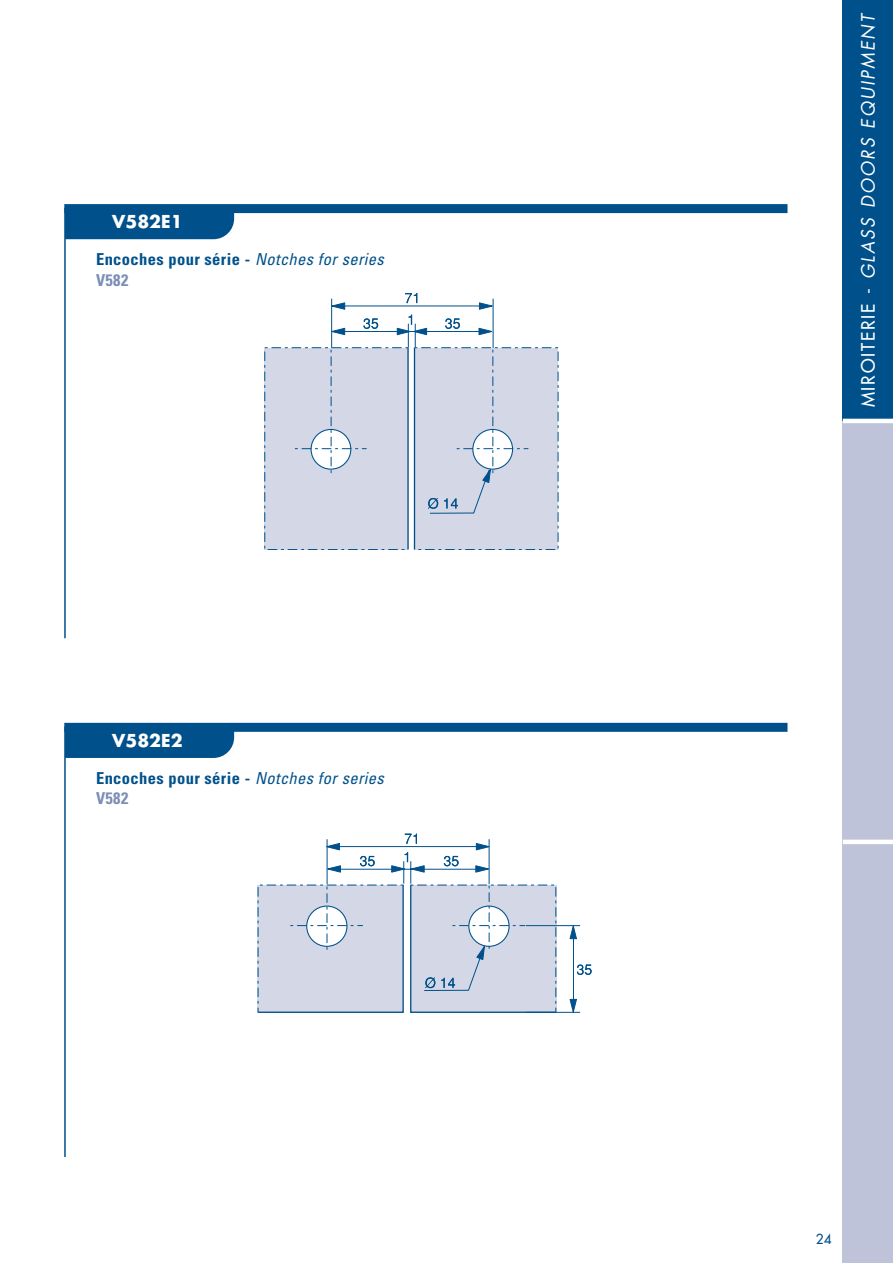
<style>
.page{position:relative;width:893px;height:1263px;background:#fff}
.page>*{position:absolute;margin:0;border:0;box-sizing:border-box;transform-origin:0 0}
.t1{font:italic 18px "Futura";color:#fff}
.t2{font:700 17.4px "Futura";color:#fff}
.t3{font:700 condensed 16.5px/20.5px "Univers";letter-spacing:.02em;color:#00518b}
.t4{font:13.5px "Futura";color:#00518b}
.s1{font-weight:400;font-style:italic}
.s2{color:#7c8db6}
.s3{font-style:normal}
</style>
<div class="page">
<div style="left:842px;top:0;width:50px;height:421px;background:#00518b"></div>
<div style="left:842px;top:421px;width:50px;height:421px;background:#bec3da"></div>
<div style="left:842px;top:842px;width:50px;height:421px;background:#bec3da"></div>
<hr style="left:842px;top:840px;width:50px;height:4px;background:#fff">
<hr style="left:842px;top:419px;width:50px;height:4px;background:#fff">
<hr style="left:64px;top:208px;width:2px;height:430px;background:#00518b">
<div style="left:64px;top:204px;width:723px;height:9px;background:#00518b"></div>
<div style="left:66px;top:213px;width:168px;height:26px;background:#00518b"></div>
<div style="left:414px;top:348px;width:144px;height:202px;background:#d4d7e6"></div>
<div style="left:264px;top:348px;width:143px;height:202px;background:#d4d7e6"></div>
<svg style="left:332px;top:303px;width:13px;height:6px"></svg>
<svg style="left:479px;top:303px;width:13px;height:6px"></svg>
<svg style="left:332px;top:328px;width:13px;height:7px"></svg>
<hr style="left:492px;top:299px;width:1px;height:49px;background:#00518b">
<hr style="left:331px;top:299px;width:1px;height:49px;background:#00518b">
<svg style="left:405px;top:293px;width:12px;height:10px"></svg>
<svg style="left:363px;top:318px;width:15px;height:11px"></svg>
<hr style="left:331px;top:306px;width:157px;height:1px;background:#00518b">
<svg style="left:295px;top:350px;width:71px;height:124px"></svg>
<div style="left:264px;top:347px;width:144px;height:203px;border:1px dashed #00518b"></div>
<hr style="left:407px;top:348px;width:1px;height:202px;background:#00518b">
<hr style="left:414px;top:348px;width:1px;height:202px;background:#00518b">
<hr style="left:332px;top:331px;width:157px;height:1px;background:#00518b">
<svg style="left:397px;top:315px;width:131px;height:199px"></svg>
<hr style="left:64px;top:727px;width:2px;height:430px;background:#00518b">
<div style="left:64px;top:723px;width:723px;height:9px;background:#00518b"></div>
<div style="left:66px;top:732px;width:168px;height:26px;background:#00518b"></div>
<svg style="left:258px;top:834px;width:333px;height:179px"></svg>
<p class="t2" style="left:112px;top:214px;width:72px">V582E1</p>
<p class="t3" style="left:96px;top:251px;width:289px">Encoches pour série - <span class="s1">Notches for series<br></span><span class="s2">V582</span></p>
<p class="t2" style="left:112px;top:733px;width:72px">V582E2</p>
<p class="t3" style="left:96px;top:769px;width:289px">Encoches pour série - <span class="s1">Notches for series<br></span><span class="s2">V582</span></p>
<p class="t1" style="left:859px;top:407px;width:396px;rotate:-90deg"><span class="s3">MIROITERIE -</span> GLASS DOORS EQUIPMENT</p>
<p class="t4" style="left:815px;top:1232px;width:17px">24</p>
</div>
